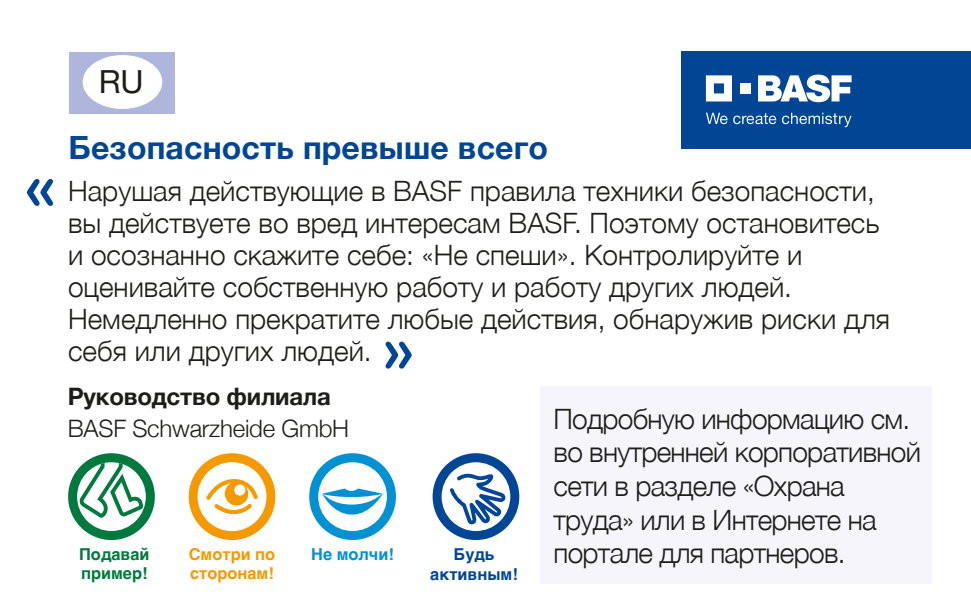
<style>
.page{position:relative;width:971px;height:613px;background:#fff}
.page>*{position:absolute;margin:0;border:0;box-sizing:border-box;transform-origin:0 0}
.t1{font:60px "Arial Rounded MT Bold";color:#004695}
.t2{font:700 32px "Helvetica Neue";letter-spacing:.005em;color:#004695}
.t3{font:32px "Helvetica Neue LT Std";color:#1d1d1b}
.t4{font:300 28px/32px "Helvetica Neue";color:#1d1d1b}
.t5{font:300 28px/33.6px "Helvetica Neue";letter-spacing:-.025em;color:#1d1d1b}
.t6{font:300 24px "Helvetica Neue";letter-spacing:-.01em;color:#1d1d1b}
.t7{font:700 24px "Helvetica Neue";letter-spacing:-.01em;color:#1d1d1b}
.t8{font:700 16.4px/19.6px "Helvetica";color:#f49900}
.t9{font:700 16.4px "Helvetica";color:#00793e}
.t10{font:700 16.4px/19.6px "Helvetica";color:#004695;text-align:center}
.t11{font:700 16.4px "Helvetica";color:#0091d3}
</style>
<div class="page">
<div style="left:681px;top:51px;width:290px;height:97px;background:#004695"></div>
<svg style="left:706px;top:75px;width:26px;height:26px"></svg>
<div style="left:740px;top:83px;width:10px;height:10px;background:#fff"></div>
<svg style="left:758px;top:75px;width:93px;height:27px"></svg>
<svg style="left:706px;top:113px;width:21px;height:11px"></svg>
<svg style="left:733px;top:113px;width:43px;height:11px"></svg>
<svg style="left:782px;top:113px;width:69px;height:14px"></svg>
<div style="left:540px;top:385px;width:391px;height:198px;background:#f5f5fb"></div>
<svg style="left:68px;top:453px;width:87px;height:86px"></svg>
<svg style="left:309px;top:453px;width:87px;height:86px"></svg>
<svg style="left:432px;top:453px;width:87px;height:86px"></svg>
<svg style="left:189px;top:453px;width:86px;height:86px"></svg>
<div style="left:69px;top:52px;width:106px;height:62px;background:#afb6db"></div>
<div style="left:83px;top:55px;width:79px;height:54px;background:#fff;border-radius:50%"></div>
<p class="t3" style="left:99px;top:63px;width:46px">RU</p>
<h1 class="t1" style="left:23px;top:151px;width:37px">«</h1>
<p class="t2" style="left:68px;top:123px;width:481px">Безопасность превыше всего</p>
<p class="t4" style="left:68px;top:172px;width:823px">Нарушая действующие в BASF правила техники безопасности, вы действуете во вред интересам BASF. Поэтому остановитесь и осознанно скажите себе: «Не спеши». Контролируйте и оценивайте собственную работу и работу других людей.<br>Немедленно прекратите любые действия, обнаружив риски для себя или других людей.</p>
<p class="t7" style="left:68px;top:377px;width:264px">Руководство филиала</p>
<p class="t6" style="left:68px;top:408px;width:283px">BASF Schwarzheide GmbH</p>
<h1 class="t1" style="left:380px;top:313px;width:37px">»</h1>
<p class="t5" style="left:553px;top:400px;width:369px">Подробную информацию см. во внутренней корпоративной сети в разделе «Охрана труда» или в Интернете на</p>
<p class="t9" style="left:79px;top:540px;width:72px">Подавай</p>
<p class="t5" style="left:553px;top:534px;width:293px">портале для партнеров.</p>
<p class="t9" style="left:81px;top:560px;width:68px">пример!</p>
<p class="t8" style="left:189px;top:544px;width:88px">Смотри по сторонам!</p>
<p class="t11" style="left:311px;top:540px;width:84px">Не молчи!</p>
<p class="t10" style="left:430px;top:544px;width:89px">Будь активным!</p>
</div>
